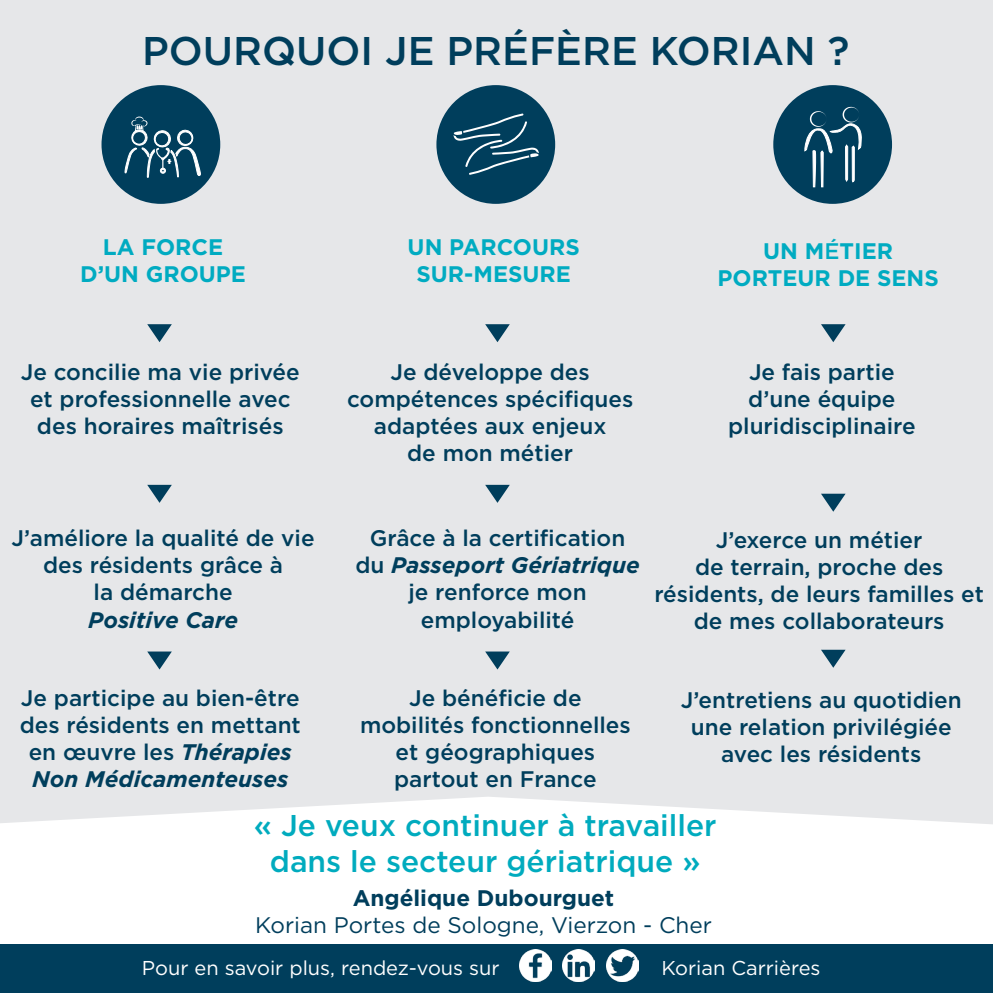
<style>
.page{position:relative;width:993px;height:993px;background:#fff}
.page>*{position:absolute;margin:0;border:0;box-sizing:border-box;transform-origin:0 0}
.t1{font:500 40px "Gotham";color:#003e5c}
.t2{font:500 30px "Gotham";color:#00abbe}
.t3{font:500 22.5px/27px "Gotham";color:#003e5c;text-align:center}
.t4{font:700 22.5px "Gotham";color:#00abc1}
.t5{font:italic 700 22.5px "Gotham";color:#003e5c}
.t6{font:22.5px "Gotham";color:#003e5c}
.t7{font:700 22.5px "Gotham";color:#003e5c}
.t8{font:20px "Gotham";color:#fff}
.s1{font-weight:700;font-style:italic}
.s2{font-weight:500}
.s3{font-weight:500;font-style:normal}
</style>
<div class="page">
<div style="left:0;top:0;width:992px;height:824px;background:#e6e7e9"></div>
<div style="left:319px;top:237px;width:348px;height:45px;background:#e6e7e9"></div>
<div style="left:101px;top:85px;width:119px;height:119px;background:#003e5c;border-radius:50%"></div>
<svg style="left:125px;top:116px;width:76px;height:62px"></svg>
<div style="left:436px;top:85px;width:119px;height:119px;background:#003e5c;border-radius:50%"></div>
<svg style="left:453px;top:113px;width:86px;height:62px"></svg>
<div style="left:773px;top:85px;width:118px;height:119px;background:#003e5c;border-radius:50%"></div>
<svg style="left:804px;top:107px;width:58px;height:81px"></svg>
<svg style="left:147px;top:324px;width:25px;height:18px"></svg>
<svg style="left:485px;top:324px;width:24px;height:18px"></svg>
<svg style="left:820px;top:324px;width:25px;height:18px"></svg>
<svg style="left:147px;top:484px;width:25px;height:18px"></svg>
<svg style="left:485px;top:484px;width:24px;height:18px"></svg>
<svg style="left:820px;top:493px;width:25px;height:18px"></svg>
<svg style="left:147px;top:651px;width:25px;height:18px"></svg>
<svg style="left:485px;top:651px;width:24px;height:18px"></svg>
<svg style="left:820px;top:649px;width:25px;height:18px"></svg>
<div style="left:0;top:944px;width:992px;height:48px;background:#003e5c"></div>
<img style="left:519px;top:949px;width:32px;height:32px">
<img style="left:562px;top:949px;width:32px;height:32px">
<img style="left:606px;top:949px;width:32px;height:31px">
<p class="t1" style="left:142px;top:24px;width:708px">POURQUOI JE PRÉFÈRE KORIAN ?</p>
<p class="t4" style="left:103px;top:232px;width:122px">LA FORCE</p>
<p class="t4" style="left:80px;top:259px;width:167px">D’UN GROUPE</p>
<p class="t3" style="left:21px;top:358px;width:280px">Je concilie ma vie privée</p>
<p class="t3" style="left:30px;top:385px;width:262px">et professionnelle avec</p>
<p class="t3" style="left:37px;top:412px;width:248px">des horaires maîtrisés</p>
<p class="t3" style="left:12px;top:524px;width:304px">J’améliore la qualité de vie</p>
<p class="t3" style="left:43px;top:551px;width:241px">des résidents grâce à</p>
<p class="t3" style="left:94px;top:578px;width:140px">la démarche</p>
<p class="t5" style="left:88px;top:604px;width:151px">Positive Care</p>
<p class="t3" style="left:21px;top:684px;width:280px">Je participe au bien-être</p>
<p class="t3" style="left:20px;top:711px;width:282px">des résidents en mettant</p>
<p class="t3" style="left:29px;top:738px;width:264px">en œuvre les <span class="s1">Thérapies</span></p>
<p class="t5" style="left:32px;top:764px;width:257px">Non Médicamenteuses</p>
<p class="t4" style="left:407px;top:232px;width:173px">UN PARCOURS</p>
<p class="t4" style="left:416px;top:259px;width:156px">SUR-MESURE</p>
<p class="t4" style="left:763px;top:236px;width:131px">UN M<span class="s2">É</span>TIER</p>
<p class="t4" style="left:717px;top:263px;width:223px">PORTEUR DE SENS</p>
<p class="t3" style="left:390px;top:358px;width:201px">Je développe des</p>
<p class="t3" style="left:347px;top:385px;width:287px">compétences spécifiques adaptées aux enjeux</p>
<p class="t3" style="left:407px;top:439px;width:167px">de mon métier</p>
<p class="t3" style="left:748px;top:358px;width:147px">Je fais partie</p>
<p class="t3" style="left:748px;top:385px;width:149px">d’une équipe</p>
<p class="t3" style="left:727px;top:412px;width:189px">pluridisciplinaire</p>
<p class="t3" style="left:370px;top:524px;width:257px">Grâce à la certification</p>
<p class="t5" style="left:355px;top:550px;width:286px"><span class="s3">du</span> Passeport Gériatrique</p>
<p class="t3" style="left:408px;top:578px;width:180px">je renforce mon</p>
<p class="t3" style="left:420px;top:605px;width:155px">employabilité</p>
<p class="t3" style="left:715px;top:526px;width:208px">J’exerce un métier</p>
<p class="t3" style="left:694px;top:553px;width:250px">de terrain, proche des</p>
<p class="t3" style="left:654px;top:580px;width:331px">résidents, de leurs familles et de mes collaborateurs</p>
<p class="t3" style="left:409px;top:684px;width:174px">Je bénéficie de</p>
<p class="t3" style="left:360px;top:711px;width:272px">mobilités fonctionnelles</p>
<p class="t3" style="left:395px;top:738px;width:201px">et géographiques</p>
<p class="t3" style="left:394px;top:765px;width:204px">partout en France</p>
<p class="t3" style="left:680px;top:685px;width:282px">J’entretiens au quotidien</p>
<p class="t3" style="left:690px;top:712px;width:262px">une relation privilégiée</p>
<p class="t3" style="left:721px;top:739px;width:202px">avec les résidents</p>
<p class="t2" style="left:254px;top:805px;width:464px">« Je veux continuer à travailler</p>
<p class="t2" style="left:270px;top:841px;width:432px">dans le secteur gériatrique »</p>
<p class="t7" style="left:352px;top:882px;width:263px">Angélique Dubourguet</p>
<p class="t6" style="left:255px;top:910px;width:458px">Korian Portes de Sologne, Vierzon - Cher</p>
<p class="t8" style="left:142px;top:954px;width:359px">Pour en savoir plus, rendez-vous sur</p>
<p class="t8" style="left:661px;top:954px;width:161px">Korian Carrières</p>
</div>
